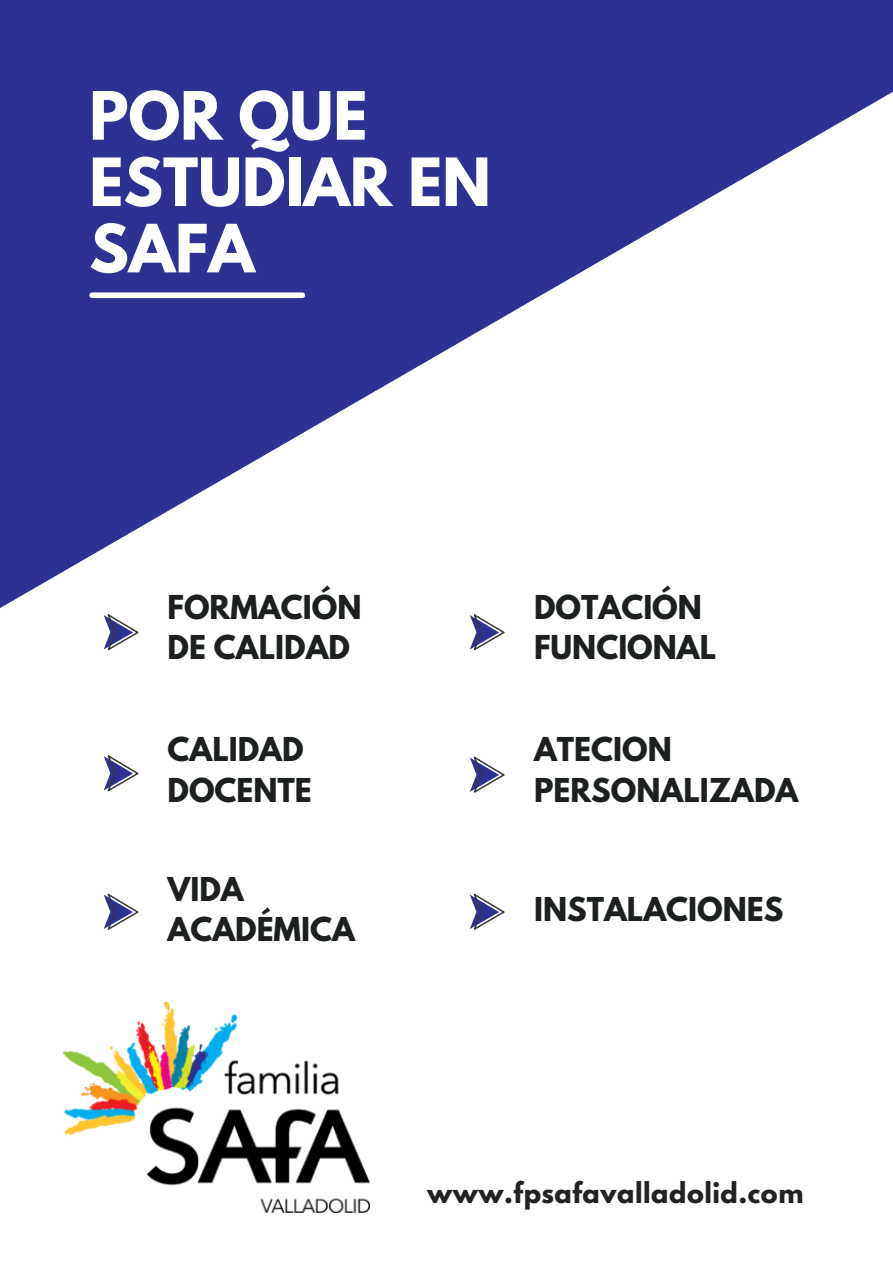
<style>
.page{position:relative;width:893px;height:1264px;background:#fff}
.page>*{position:absolute;margin:0;border:0;box-sizing:border-box;transform-origin:0 0}
.t1{font:700 58.95px/66.3px "League Spartan";color:#fff}
.t2{font:700 29.1px/40.5px "League Spartan";color:#1c2120}
.t3{font:700 25.5px "League Spartan";letter-spacing:.02em;color:#222}
</style>
<div class="page">
<svg style="left:104px;top:614px;width:34px;height:36px"></svg>
<svg style="left:104px;top:755px;width:34px;height:36px"></svg>
<svg style="left:104px;top:893px;width:34px;height:36px"></svg>
<svg style="left:470px;top:614px;width:34px;height:36px"></svg>
<svg style="left:470px;top:756px;width:34px;height:36px"></svg>
<svg style="left:470px;top:893px;width:34px;height:36px"></svg>
<svg style="left:0;top:0;width:892px;height:608px;fill:#2e3192"></svg>
<div style="left:92px;top:292px;width:210px;height:6px;background:#fff"></div>
<img style="left:64px;top:1002px;width:305px;height:210px">
<h1 class="t1" style="left:89px;top:90px;width:403px">POR QUE<br>ESTUDIAR EN<br>SAFA</h1>
<h1 class="t1" style="left:89px;top:132px;width:403px">POR QUE<br>ESTUDIAR EN<br>SAFA</h1>
<p class="t2" style="left:167px;top:590px;width:195px">FORMACIÓN<br>DE CALIDAD</p>
<p class="t2" style="left:167px;top:732px;width:146px">CALIDAD<br>DOCENTE</p>
<p class="t2" style="left:167px;top:872px;width:189px">VIDA<br>ACADÉMICA</p>
<p class="t2" style="left:534px;top:590px;width:184px">DOTACIÓN<br>FUNCIONAL</p>
<p class="t2" style="left:534px;top:732px;width:266px">ATECION<br>PERSONALIZADA</p>
<p class="t2" style="left:534px;top:892px;width:251px">INSTALACIONES</p>
<p class="t3" style="left:427px;top:1180px;width:377px">www.fpsafavalladolid.com</p>
</div>
